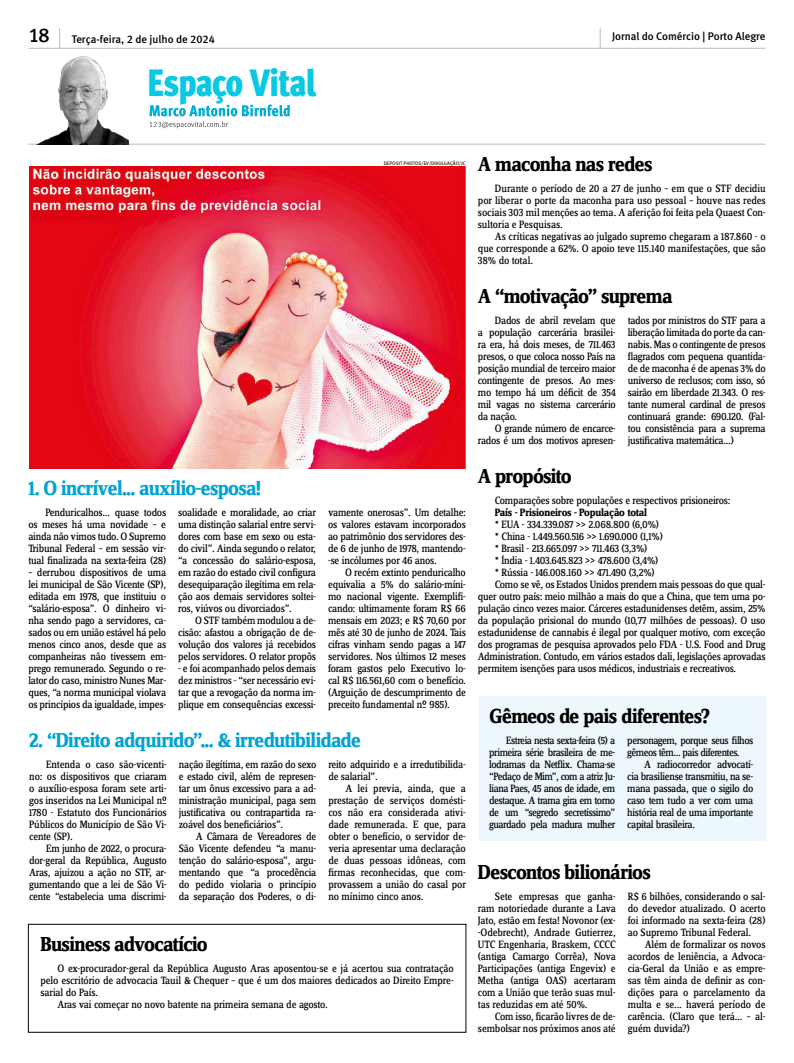
<style>
.page{position:relative;width:794px;height:1063px;background:#fff}
.page>*{position:absolute;margin:0;border:0;box-sizing:border-box;transform-origin:0 0}
.t1{font:38px "Meta Cond Black LF";letter-spacing:-.035em;color:#09c8e4}
.Matéria_3_2_1{font:700 21px "Zine Serif Dis";letter-spacing:-.045em;color:#000}
.Matéria_3_2_1-2{font:700 21px "Zine Serif Dis";letter-spacing:-.04em;color:#00a3d2}
.t2{font:19.9px "Meta Medium LF";color:#000}
.TEXTO{font:11px/12px "Zine Serif Dis";letter-spacing:-.02em;color:#000;text-align:justify}
.Cabeçalho{font:11px "Meta Medium LF";color:#000}
.TEXTO-2{font:11px/12px "Zine Serif Dis";letter-spacing:-.045em;color:#000}
.TEXTO-3{font:700 11px "Zine Serif Dis";letter-spacing:-.02em;color:#000}
.Crédito{font:5px "Meta Book Caps";color:#000}
</style>
<div class="page">
<svg style="left:149px;top:105px;width:141px;height:23px"></svg>
<hr style="left:28px;top:48px;width:737px;height:1px;background:#bbb">
<hr style="left:28px;top:144px;width:737px;height:1px;background:#bbb">
<svg style="left:59px;top:28px;width:1px;height:20px"></svg>
<svg style="left:600px;top:28px;width:1px;height:20px"></svg>
<img style="left:36px;top:56px;width:92px;height:88px">
<div style="left:478px;top:696px;width:287px;height:144px;background:#ecf8fb"></div>
<img style="left:29px;top:167px;width:437px;height:301px">
<div style="left:28px;top:924px;width:438px;height:109px;border:1px solid #000"></div>
<p class="t2" style="left:28px;top:24px;width:23px">18</p>
<p class="Cabeçalho" style="left:612px;top:30px;width:155px">Jornal do Comércio | Porto Alegre</p>
<h1 class="t1" style="left:147px;top:60px;width:170px">Espaço Vital</h1>
<p class="Cabeçalho" style="left:72px;top:32px;width:145px">Terça-feira, 2 de julho de 2024</p>
<p class="Crédito" style="left:384px;top:160px;width:84px">DEPOSIT PHOTOS/EV/DIVULGAÇÃO/JC</p>
<p class="Matéria_3_2_1-2" style="left:28px;top:477px;width:234px">1. O incrível... auxílio-esposa!</p>
<p class="TEXTO" style="left:28px;top:507px;width:139px;text-indent:17px">Penduricalhos... quase todos os meses há uma novidade – e ainda não vimos tudo. O Supremo Tribunal Federal – em sessão vir&shy;tual finalizada na sexta-feira (28)</p>
<p class="TEXTO" style="left:28px;top:567px;width:139px">– derrubou dispositivos de uma lei municipal de São Vicente (SP), editada em 1978, que instituiu o “salário-esposa”. O dinheiro vi&shy;nha sendo pago a servidores, ca&shy;sados ou em união estável há pelo menos cinco anos, desde que as companheiras não tivessem em&shy;prego remunerado. Segundo o re&shy;lator do caso, ministro Nunes Mar&shy;ques, “a norma municipal violava os princípios da igualdade, impes-</p>
<p class="TEXTO" style="left:178px;top:507px;width:140px">soalidade e moralidade, ao criar uma distinção salarial entre servi&shy;dores com base em sexo ou esta&shy;do civil”. Ainda segundo o relator, “a concessão do salário-esposa, em razão do estado civil configura desequiparação ilegítima em rela&shy;ção aos demais servidores soltei&shy;ros, viúvos ou divorciados”.</p>
<p class="TEXTO" style="left:178px;top:615px;width:139px;text-indent:17px">O STF também modulou a de&shy;cisão: afastou a obrigação de de&shy;volução dos valores já recebidos pelos servidores. O relator propôs</p>
<p class="TEXTO" style="left:178px;top:663px;width:139px">- e foi acompanhado pelos demais dez ministros - “ser necessário evi&shy;tar que a revogação da norma im&shy;plique em consequências excessi-</p>
<p class="TEXTO" style="left:328px;top:507px;width:139px">vamente onerosas”. Um detalhe: os valores estavam incorporados ao patrimônio dos servidores des&shy;de 6 de junho de 1978, mantendo--se incólumes por 46 anos.</p>
<p class="TEXTO" style="left:328px;top:567px;width:140px;text-indent:17px">O recém extinto penduricalho equivalia a 5% do salário-míni&shy;mo nacional vigente. Exemplifi&shy;cando: ultimamente foram R$ 66 mensais em 2023; e R$ 70,60 por mês até 30 de junho de 2024. Tais cifras vinham sendo pagas a 147 servidores. Nos últimos 12 meses foram gastos pelo Executivo lo&shy;cal R$ 116.561,60 com o benefício. (Arguição de descumprimento de preceito fundamental nº 985).</p>
<p class="Matéria_3_2_1-2" style="left:29px;top:729px;width:333px">2. “Direito adquirido”... &amp; irredutibilidade</p>
<p class="TEXTO" style="left:29px;top:759px;width:139px;text-indent:17px">Entenda o caso são-vicenti&shy;no: os dispositivos que criaram o auxílio-esposa foram sete arti&shy;gos inseridos na Lei Municipal nº 1780 - Estatuto dos Funcionários Públicos do Município de São Vi&shy;cente (SP).</p>
<p class="TEXTO" style="left:29px;top:843px;width:139px;text-indent:17px">Em junho de 2022, o procura&shy;dor-geral da República, Augusto Aras, ajuizou a ação no STF, ar&shy;gumentando que a lei de São Vi&shy;cente “estabelecia uma discrimi-</p>
<p class="TEXTO" style="left:179px;top:759px;width:139px">nação ilegítima, em razão do sexo e estado civil, além de represen&shy;tar um ônus excessivo para a ad&shy;ministração municipal, paga sem justificativa ou contrapartida ra&shy;zoável dos beneficiários”.</p>
<p class="TEXTO" style="left:179px;top:831px;width:139px;text-indent:17px">A Câmara de Vereadores de São Vicente defendeu “a manu&shy;tenção do salário-esposa”, argu&shy;mentando que “a procedência do pedido violaria o princípio da separação dos Poderes, o di-</p>
<p class="TEXTO" style="left:328px;top:759px;width:139px">reito adquirido e a irredutibilida&shy;de salarial”.</p>
<p class="TEXTO" style="left:328px;top:783px;width:139px;text-indent:17px">A lei previa, ainda, que a prestação de serviços domésti&shy;cos não era considerada ativi&shy;dade remunerada. E que, para obter o benefício, o servidor de&shy;veria apresentar uma declaração de duas pessoas idôneas, com firmas reconhecidas, que com&shy;provassem a união do casal por no mínimo cinco anos.</p>
<p class="Matéria_3_2_1" style="left:40px;top:933px;width:169px">Business advocatício</p>
<p class="TEXTO" style="left:40px;top:963px;width:415px;text-indent:17px">O ex-procurador-geral da República Augusto Aras aposentou-se e já acertou sua contratação pelo escritório de advocacia Tauil &amp; Chequer – que é um dos maiores dedicados ao Direito Empre&shy;sarial do País.</p>
<p class="TEXTO" style="left:57px;top:999px;width:272px">Aras vai começar no novo batente na primeira semana de agosto.</p>
<p class="Matéria_3_2_1" style="left:478px;top:153px;width:176px">A maconha nas redes</p>
<p class="TEXTO" style="left:478px;top:183px;width:289px;text-indent:17px">Durante o período de 20 a 27 de junho – em que o STF decidiu por liberar o porte da maconha para uso pessoal – houve nas redes sociais 303 mil menções ao tema. A aferição foi feita pela Quaest Con&shy;sultoria e Pesquisas.</p>
<p class="TEXTO" style="left:478px;top:231px;width:289px;text-indent:17px">As críticas negativas ao julgado supremo chegaram a 187.860 - o que corresponde a 62%. O apoio teve 115.140 manifestações, que são 38% do total.</p>
<p class="Matéria_3_2_1" style="left:478px;top:285px;width:196px">A “motivação” suprema</p>
<p class="TEXTO" style="left:478px;top:315px;width:140px;text-indent:17px">Dados de abril revelam que a população carcerária brasilei&shy;ra era, há dois meses, de 711.463 presos, o que coloca nosso País na posição mundial de terceiro maior contingente de presos. Ao mes&shy;mo tempo há um déficit de 354 mil vagas no sistema carcerário da nação.</p>
<p class="TEXTO" style="left:478px;top:423px;width:139px;text-align:right">O grande número de encarce&shy;rados é um dos motivos apresen-</p>
<p class="TEXTO" style="left:628px;top:315px;width:139px">tados por ministros do STF para a liberação limitada do porte da can&shy;nabis. Mas o contingente de presos flagrados com pequena quantida&shy;de de maconha é de apenas 3% do universo de reclusos; com isso, só sairão em liberdade 21.343. O res&shy;tante numeral cardinal de presos continuará grande: 690.120. (Fal&shy;tou consistência para a suprema justificativa matemática...)</p>
<p class="Matéria_3_2_1" style="left:478px;top:465px;width:95px">A propósito</p>
<p class="TEXTO" style="left:495px;top:495px;width:237px">Comparações sobre populações e respectivos prisioneiros:</p>
<p class="TEXTO-3" style="left:495px;top:507px;width:154px">País - Prisioneiros - População total</p>
<p class="TEXTO" style="left:495px;top:519px;width:166px">* EUA - 334.339.087 &gt;&gt; 2.068.800 (6,0%)</p>
<p class="TEXTO" style="left:495px;top:531px;width:169px">* China - 1.449.560.516 &gt;&gt; 1.690.000 (1,1%)</p>
<p class="TEXTO" style="left:495px;top:543px;width:154px">* Brasil - 213.665.097 &gt;&gt; 711.463 (3,3%)</p>
<p class="TEXTO" style="left:495px;top:555px;width:165px">* Índia - 1.403.645.823 &gt;&gt; 478.600 (3,4%)</p>
<p class="TEXTO" style="left:495px;top:567px;width:161px">* Rússia - 146.008.160 &gt;&gt; 471.490 (3,2%)</p>
<p class="TEXTO" style="left:478px;top:579px;width:289px;text-indent:17px">Como se vê, os Estados Unidos prendem mais pessoas do que qual&shy;quer outro país: meio milhão a mais do que a China, que tem uma po&shy;pulação cinco vezes maior. Cárceres estadunidenses detêm, assim, 25% da população prisional do mundo (10,77 milhões de pessoas). O uso estadunidense de cannabis é ilegal por qualquer motivo, com exceção dos programas de pesquisa aprovados pelo FDA - U.S. Food and Drug Administration. Contudo, em vários estados dali, legislações aprovadas permitem isenções para usos médicos, industriais e recreativos.</p>
<p class="Matéria_3_2_1" style="left:489px;top:705px;width:223px">Gêmeos de pais diferentes?</p>
<p class="TEXTO" style="left:489px;top:735px;width:128px;text-indent:17px">Estreia nesta sexta-feira (5) a primeira série brasileira de me&shy;lodramas da Netflix. Chama-se “Pedaço de Mim”, com a atriz Ju&shy;liana Paes, 45 anos de idade, em destaque. A trama gira em torno de um “segredo secretíssimo” guardado pela madura mulher</p>
<p class="TEXTO-2" style="left:627px;top:735px;width:128px">personagem, porque seus filhos gêmeos têm... pais diferentes.</p>
<p class="TEXTO" style="left:627px;top:759px;width:128px;text-indent:17px">A radiocorredor advocatí&shy;cia brasiliense transmitiu, na se&shy;mana passada, que o sigilo do caso tem tudo a ver com uma história real de uma importante capital brasileira.</p>
<p class="Matéria_3_2_1" style="left:478px;top:861px;width:174px">Descontos bilionários</p>
<p class="TEXTO" style="left:478px;top:891px;width:139px;text-indent:17px">Sete empresas que ganha&shy;ram notoriedade durante a Lava Jato, estão em festa! Novonor (ex--Odebrecht), Andrade Gutierrez, UTC Engenharia, Braskem, CCCC (antiga Camargo Corrêa), Nova Participações (antiga Engevix) e Metha (antiga OAS) acertaram com a União que terão suas mul&shy;tas reduzidas em até 50%.</p>
<p class="TEXTO" style="left:478px;top:1011px;width:139px;text-align:right">Com isso, ficarão livres de de&shy;sembolsar nos próximos anos até</p>
<p class="TEXTO" style="left:628px;top:891px;width:139px">R$ 6 bilhões, considerando o sal&shy;do devedor atualizado. O acerto foi informado na sexta-feira (28) ao Supremo Tribunal Federal.</p>
<p class="TEXTO" style="left:628px;top:939px;width:139px;text-indent:17px">Além de formalizar os novos acordos de leniência, a Advoca&shy;cia-Geral da União e as empre&shy;sas têm ainda de definir as con&shy;dições para o parcelamento da multa e se... haverá período de carência. (Claro que terá... – al&shy;guém duvida?)</p>
</div>
